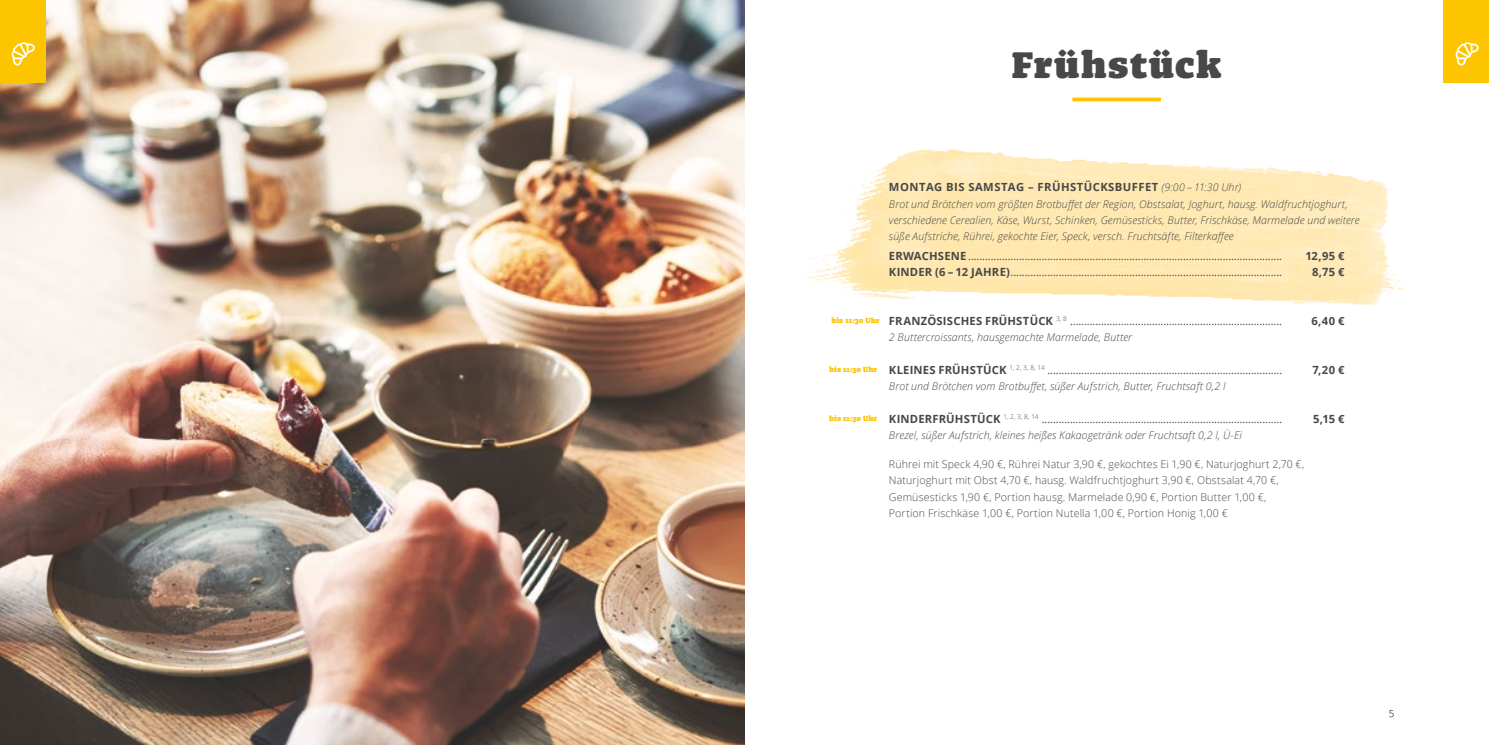
<style>
.page{position:relative;width:1489px;height:745px;background:#fff}
.page>*{position:absolute;margin:0;border:0;box-sizing:border-box;transform-origin:0 0}
.t1{font:900 43.75px "Frido";letter-spacing:.04em;color:#484848}
.t2{font:700 11.25px "Open Sans";letter-spacing:.04em;color:#484848}
.t3{font:10.62px "Open Sans";color:#484848}
.t4{font:italic 300 10.62px/16.2px "Open Sans";letter-spacing:.01em;color:#484848}
.t5{font:300 10.62px/16.2px "Open Sans";letter-spacing:.015em;color:#484848}
.t6{font:300 9.75px "Open Sans";color:#000}
.t7{font:900 8.75px "Frido";letter-spacing:.02em;color:#fdc500}
.s1{font-weight:300;font-style:italic;font-size:10.62px}
.s2{font-weight:700;font-size:11.25px}
</style>
<div class="page">
<img style="left:807px;top:148px;width:596px;height:157px">
<img style="left:0;top:0;width:744px;height:744px">
<hr style="left:1072px;top:98px;width:88px;height:3px;background:#fdc500">
<div style="left:0;top:0;width:45px;height:83px;background:#fdc500"></div>
<svg style="left:12px;top:42px;width:23px;height:24px"></svg>
<div style="left:1443px;top:0;width:45px;height:83px;background:#fdc500"></div>
<svg style="left:1455px;top:42px;width:23px;height:24px"></svg>
<h1 class="t1" style="left:1012px;top:39px;width:211px">Frühstück</h1>
<p class="t7" style="left:831px;top:315px;width:50px">bis 11:30 Uhr</p>
<p class="t7" style="left:829px;top:364px;width:50px">bis 11:30 Uhr</p>
<p class="t7" style="left:829px;top:413px;width:50px">bis 11:30 Uhr</p>
<p class="t2" style="left:888px;top:179px;width:354px">MONTAG BIS SAMSTAG – FRÜHSTÜCKSBUFFET <span class="s1">(9:00 – 11:30 Uhr)</span></p>
<p class="t4" style="left:888px;top:195px;width:472px">Brot und Brötchen vom größten Brotbuffet der Region, Obstsalat, Joghurt, hausg. Waldfruchtjoghurt, verschiedene Cerealien, Käse, Wurst, Schinken, Gemüsesticks, Butter, Frischkäse, Marmelade und weitere süße Aufstriche, Rührei, gekochte Eier, Speck, versch. Fruchtsäfte, Filterkaffee</p>
<p class="t3" style="left:888px;top:249px;width:394px"><span class="s2">ERWACHSENE</span> ...............................................................................................................</p>
<p class="t2" style="left:1305px;top:248px;width:41px">12,95 €</p>
<p class="t3" style="left:888px;top:265px;width:394px"><span class="s2">KINDER (6 – 12 JAHRE)</span>................................................................................................</p>
<p class="t2" style="left:1312px;top:264px;width:34px">8,75 €</p>
<p class="t3" style="left:888px;top:314px;width:394px"><span class="s2">FRANZÖSISCHES FRÜHSTÜCK</span> <sup>3,</sup> <sup>8</sup> ...........................................................................</p>
<p class="t2" style="left:1311px;top:313px;width:34px">6,40 €</p>
<p class="t4" style="left:888px;top:329px;width:245px">2 Buttercroissants, hausgemachte Marmelade, Butter</p>
<p class="t3" style="left:888px;top:362px;width:394px"><span class="s2">KLEINES FRÜHSTÜCK</span> <sup>1,</sup> <sup>2,</sup> <sup>3,</sup> <sup>8,</sup> <sup>14</sup> ...................................................................................</p>
<p class="t2" style="left:1312px;top:362px;width:33px">7,20 €</p>
<p class="t4" style="left:888px;top:377px;width:338px">Brot und Brötchen vom Brotbuffet, süßer Aufstrich, Butter, Fruchtsaft 0,2 l</p>
<p class="t3" style="left:888px;top:411px;width:394px"><span class="s2">KINDERFRÜHSTÜCK</span> <sup>1,</sup> <sup>2,</sup> <sup>3,</sup> <sup>8,</sup> <sup>14</sup> .....................................................................................</p>
<p class="t2" style="left:1313px;top:410px;width:33px">5,15 €</p>
<p class="t4" style="left:888px;top:426px;width:354px">Brezel, süßer Aufstrich, kleines heißes Kakaogetränk oder Fruchtsaft 0,2 l, Ü-Ei</p>
<p class="t5" style="left:888px;top:455px;width:417px">Rührei mit Speck 4,90 €, Rührei Natur 3,90 €, gekochtes Ei 1,90 €, Naturjoghurt 2,70 €, Naturjoghurt mit Obst 4,70 €, hausg. Waldfruchtjoghurt 3,90 €, Obstsalat 4,70 €, Gemüsesticks 1,90 €, Portion hausg. Marmelade 0,90 €, Portion Butter 1,00 €, Portion Frischkäse 1,00 €, Portion Nutella 1,00 €, Portion Honig 1,00 €</p>
<p class="t6" style="left:1388px;top:706px;width:7px">5</p>
</div>
